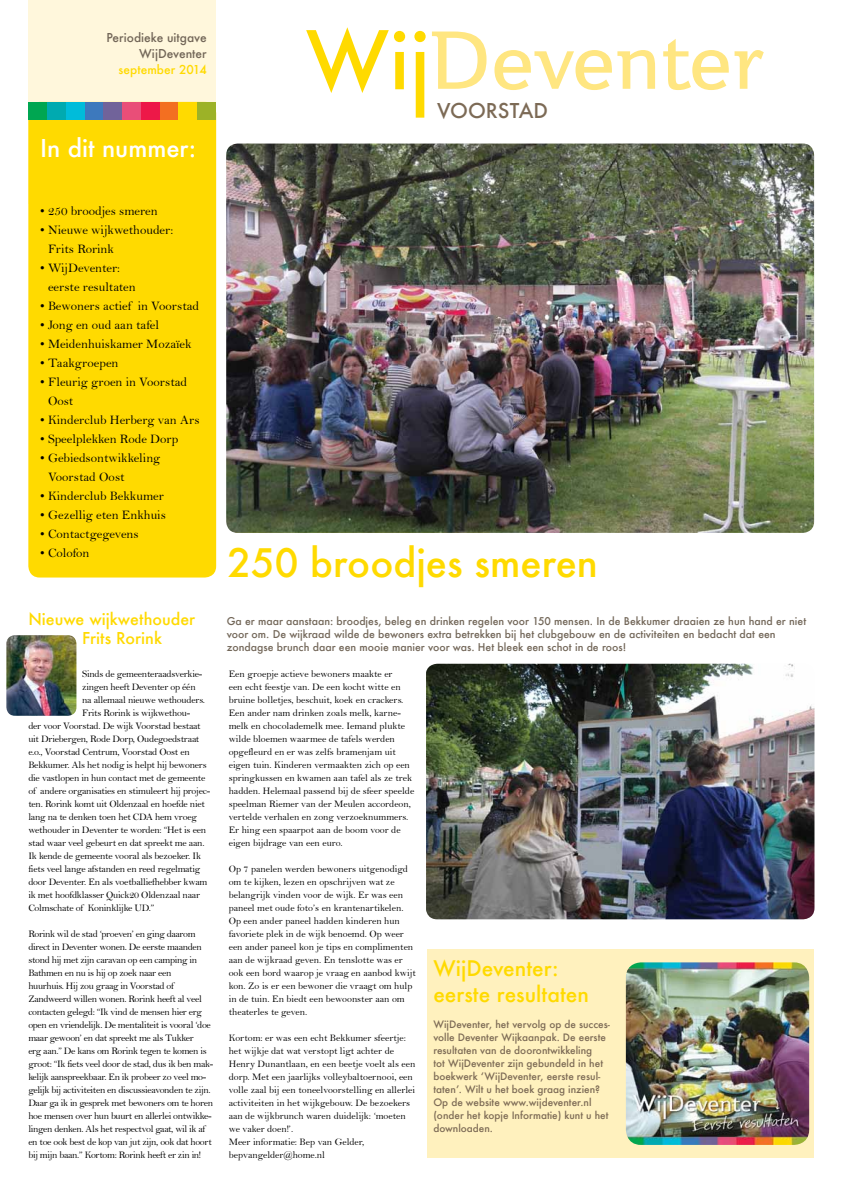
<style>
.page{position:relative;width:842px;height:1191px;background:#fff}
.page>*{position:absolute;margin:0;border:0;box-sizing:border-box;transform-origin:0 0}
.t1{font:500 38.3px "Futura";color:#ffda00}
.t2{font:500 24px "Futura";color:#fff}
.t3{font:500 21px/26px "Futura";color:#ffda00}
.t4{font:500 20px "Futura";color:#7c6a55}
.t5{font:500 16px/19px "Futura";color:#ffda00}
.t6{font:13px/19px "Bell";color:#000}
.t7{font:500 12px/16px "Futura";color:#726658;text-align:right}
.t8{font:500 12px "Futura";color:#ffda00}
.t9{font:500 10.5px/13px "Futura";color:#726658}
.t10{font:10px/13px "Bell";letter-spacing:-.02em;color:#000}
.t11{font:10px/13px "Bell";color:#000}
.t12{font:500 10px/13px "Futura";color:#7c6a55}
</style>
<div class="page">
<div style="left:427px;top:949px;width:387px;height:208px;background:#fff1be"></div>
<div style="left:28px;top:0;width:188px;height:204px;background:#fff7dc"></div>
<div style="left:28px;top:102px;width:188px;height:475px;background:#ffda00;border-radius:11px"></div>
<svg style="left:306px;top:27px;width:99px;height:66px"></svg>
<svg style="left:414px;top:31px;width:12px;height:87px"></svg>
<svg style="left:432px;top:32px;width:54px;height:57px"></svg>
<svg style="left:494px;top:50px;width:161px;height:40px"></svg>
<svg style="left:663px;top:39px;width:101px;height:51px"></svg>
<div style="left:28px;top:102px;width:19px;height:18px;background:#00a651"></div>
<div style="left:47px;top:102px;width:19px;height:18px;background:#00aab0"></div>
<div style="left:66px;top:102px;width:19px;height:18px;background:#00bcda"></div>
<div style="left:85px;top:102px;width:19px;height:18px;background:#3d79bd"></div>
<div style="left:103px;top:102px;width:19px;height:18px;background:#71639a"></div>
<div style="left:122px;top:102px;width:19px;height:18px;background:#e94e78"></div>
<div style="left:141px;top:102px;width:19px;height:18px;background:#ed1848"></div>
<div style="left:160px;top:102px;width:19px;height:18px;background:#f36f21"></div>
<div style="left:197px;top:102px;width:19px;height:18px;background:#9cb227"></div>
<img style="left:226px;top:143px;width:588px;height:390px">
<img style="left:426px;top:663px;width:388px;height:256px">
<img style="left:6px;top:635px;width:70px;height:80px">
<img style="left:626px;top:962px;width:183px;height:182px">
<p class="t7" style="left:106px;top:29px;width:102px">Periodieke uitgave<br>WijDeventer</p>
<p class="t8" style="left:119px;top:61px;width:90px">september 2014</p>
<h2 class="t2" style="left:40px;top:131px;width:158px">In dit nummer:</h2>
<h3 class="t4" style="left:437px;top:97px;width:112px">VOORSTAD</h3>
<h3 class="t6" style="left:40px;top:201px;width:119px">• 250 broodjes smeren</h3>
<h3 class="t6" style="left:48px;top:220px;width:127px;text-indent:-8px">• Nieuwe wijkwethouder:<br>Frits Rorink</h3>
<h3 class="t6" style="left:48px;top:258px;width:89px;text-indent:-8px">• WijDeventer: eerste resultaten</h3>
<h3 class="t6" style="left:40px;top:296px;width:160px">• Bewoners actief in Voorstad</h3>
<h3 class="t6" style="left:40px;top:315px;width:121px">• Jong en oud aan tafel</h3>
<h3 class="t6" style="left:40px;top:334px;width:153px">• Meidenhuiskamer Mozaïek</h3>
<h3 class="t6" style="left:40px;top:353px;width:80px">• Taakgroepen</h3>
<h3 class="t6" style="left:48px;top:372px;width:141px;text-indent:-8px">• Fleurig groen in Voorstad<br>Oost</h3>
<h3 class="t6" style="left:40px;top:410px;width:161px">• Kinderclub Herberg van Ars</h3>
<h3 class="t6" style="left:40px;top:429px;width:140px">• Speelplekken Rode Dorp</h3>
<h3 class="t6" style="left:48px;top:448px;width:114px;text-indent:-8px">• Gebiedsontwikkeling<br>Voorstad Oost</h3>
<h3 class="t6" style="left:40px;top:486px;width:125px">• Kinderclub Bekkumer</h3>
<h3 class="t6" style="left:40px;top:505px;width:127px">• Gezellig eten Enkhuis</h3>
<h3 class="t6" style="left:40px;top:524px;width:100px">• Contactgegevens</h3>
<h3 class="t6" style="left:40px;top:543px;width:51px">• Colofon</h3>
<h3 class="t5" style="left:82px;top:609px;width:115px;text-indent:-54px">Nieuwe wijkwethouder<br>Frits Rorink</h3>
<p class="t10" style="left:82px;top:667px;width:122px">Sinds de gemeenteraadsverkie-</p>
<p class="t10" style="left:82px;top:680px;width:115px">zingen heeft Deventer op één</p>
<p class="t10" style="left:82px;top:693px;width:124px">na allemaal nieuwe wethouders.</p>
<p class="t10" style="left:82px;top:706px;width:110px">Frits Rorink is wijkwethou-</p>
<p class="t10" style="left:28px;top:719px;width:174px">der voor Voorstad. De wijk Voorstad bestaat</p>
<p class="t10" style="left:28px;top:732px;width:173px">uit Driebergen, Rode Dorp, Oudegoedstraat</p>
<p class="t10" style="left:28px;top:745px;width:163px">e.o., Voorstad Centrum, Voorstad Oost en</p>
<p class="t10" style="left:28px;top:758px;width:180px">Bekkumer. Als het nodig is helpt hij bewoners</p>
<p class="t10" style="left:28px;top:771px;width:179px">die vastlopen in hun contact met de gemeente</p>
<p class="t10" style="left:28px;top:784px;width:183px">of andere organisaties en stimuleert hij projec-</p>
<p class="t10" style="left:28px;top:797px;width:178px">ten. Rorink komt uit Oldenzaal en hoefde niet</p>
<p class="t10" style="left:28px;top:810px;width:170px">lang na te denken toen het CDA hem vroeg</p>
<p class="t10" style="left:28px;top:823px;width:179px">wethouder in Deventer te worden: “Het is een</p>
<p class="t10" style="left:28px;top:836px;width:178px">stad waar veel gebeurt en dat spreekt me aan.</p>
<p class="t10" style="left:28px;top:849px;width:174px">Ik kende de gemeente vooral als bezoeker. Ik</p>
<p class="t10" style="left:28px;top:862px;width:173px">fiets veel lange afstanden en reed regelmatig</p>
<p class="t10" style="left:28px;top:875px;width:180px">door Deventer. En als voetballiefhebber kwam</p>
<p class="t10" style="left:28px;top:888px;width:173px">ik met hoofdklasser Quick20 Oldenzaal naar</p>
<p class="t10" style="left:28px;top:901px;width:127px">Colmschate of Koninklijke UD.”</p>
<p class="t10" style="left:28px;top:927px;width:186px">Rorink wil de stad ‘proeven’ en ging daarom direct in Deventer wonen. De eerste maanden stond hij met zijn caravan op een camping in Bathmen en nu is hij op zoek naar een<br>huurhuis. Hij zou graag in Voorstad of Zandweerd willen wonen. Rorink heeft al veel contacten gelegd: “Ik vind de mensen hier erg open en vriendelijk. De mentaliteit is vooral ‘doe maar gewoon’ en dat spreekt me als Tukker<br>erg aan.” De kans om Rorink tegen te komen is groot: “Ik fiets veel door de stad, dus ik ben mak&shy;kelijk aanspreekbaar. En ik probeer zo veel mo&shy;gelijk bij activiteiten en discussieavonden te zijn.<br>Daar ga ik in gesprek met bewoners om te horen hoe mensen over hun buurt en allerlei ontwikke&shy;lingen denken. Als het respectvol gaat, wil ik af en toe ook best de kop van jut zijn, ook dat hoort bij mijn baan.” Kortom: Rorink heeft er zin in!</p>
<h1 class="t1" style="left:227px;top:537px;width:372px">250 broodjes smeren</h1>
<p class="t9" style="left:227px;top:614px;width:581px">Ga er maar aanstaan: broodjes, beleg en drinken regelen voor 150 mensen. In de Bekkumer draaien ze hun hand er niet voor om. De wijkraad wilde de bewoners extra betrekken bij het clubgebouw en de activiteiten en bedacht dat een zondagse brunch daar een mooie manier voor was. Het bleek een schot in de roos!</p>
<p class="t11" style="left:229px;top:667px;width:187px">Een groepje actieve bewoners maakte er<br>een echt feestje van. De een kocht witte en bruine bolletjes, beschuit, koek en crackers.<br>Een ander nam drinken zoals melk, karne&shy;melk en chocolademelk mee. Iemand plukte wilde bloemen waarmee de tafels werden opgefleurd en er was zelfs bramenjam uit eigen tuin. Kinderen vermaakten zich op een springkussen en kwamen aan tafel als ze trek hadden. Helemaal passend bij de sfeer speelde speelman Riemer van der Meulen accordeon, vertelde verhalen en zong verzoeknummers.<br>Er hing een spaarpot aan de boom voor de eigen bijdrage van een euro.</p>
<p class="t11" style="left:229px;top:862px;width:189px">Op 7 panelen werden bewoners uitgenodigd om te kijken, lezen en opschrijven wat ze belangrijk vinden voor de wijk. Er was een paneel met oude foto’s en krantenartikelen.<br>Op een ander paneel hadden kinderen hun favoriete plek in de wijk benoemd. Op weer een ander paneel kon je tips en complimenten aan de wijkraad geven. En tenslotte was er ook een bord waarop je vraag en aanbod kwijt kon. Zo is er een bewoner die vraagt om hulp in de tuin. En biedt een bewoonster aan om theaterles te geven.</p>
<p class="t11" style="left:229px;top:1031px;width:188px">Kortom: er was een echt Bekkumer sfeertje: het wijkje dat wat verstopt ligt achter de Henry Dunantlaan, en een beetje voelt als een dorp. Met een jaarlijks volleybaltoernooi, een volle zaal bij een toneelvoorstelling en allerlei activiteiten in het wijkgebouw. De bezoekers aan de wijkbrunch waren duidelijk: ‘moeten we vaker doen!’.<br>Meer informatie: Bep van Gelder, bepvangelder@home.nl</p>
<h3 class="t3" style="left:433px;top:954px;width:157px">WijDeventer: eerste resultaten</h3>
<p class="t12" style="left:433px;top:1017px;width:178px">WijDeventer, het vervolg op de succes&shy;volle Deventer Wijkaanpak. De eerste resultaten van de doorontwikkeling<br>tot WijDeventer zijn gebundeld in het boekwerk ‘WijDeventer, eerste resul&shy;taten’. Wilt u het boek graag inzien?<br>Op de website www.wijdeventer.nl (onder het kopje Informatie) kunt u het downloaden.</p>
</div>
